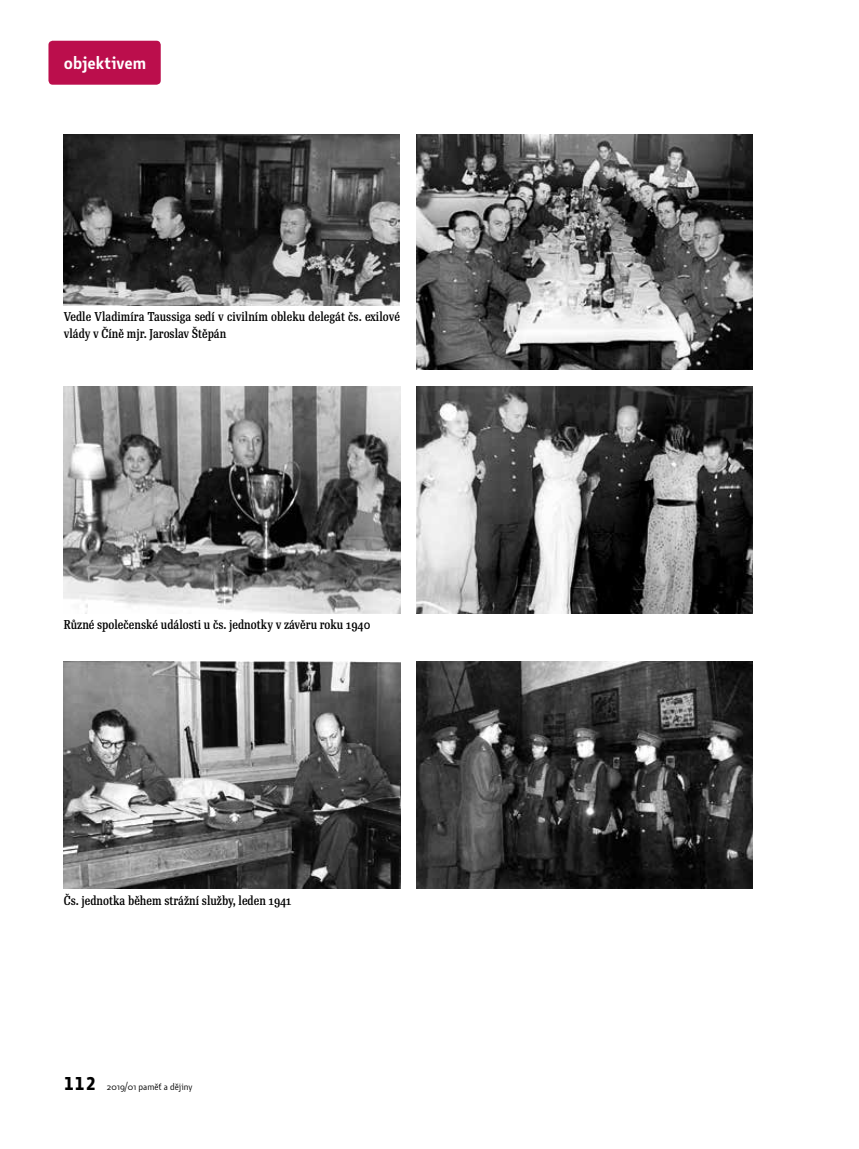
<style>
.page{position:relative;width:859px;height:1149px;background:#fff}
.page>*{position:absolute;margin:0;border:0;box-sizing:border-box;transform-origin:0 0}
.t1{font:600 18px "Botanika Std";color:#fff}
.t2{font:500 12.45px/16.2px "Re Public Std Cond";color:#000}
.t3{font:9.75px "Botanika Std";color:#000}
.s1{font-family:"Botanika Mono";font-weight:700;font-size:18px}
</style>
<div class="page">
<div style="left:48px;top:41px;width:113px;height:44px;background:#bb0e4c;border-radius:4px"></div>
<img style="left:416px;top:386px;width:337px;height:227px">
<img style="left:64px;top:386px;width:336px;height:227px">
<img style="left:416px;top:135px;width:337px;height:235px">
<img style="left:64px;top:135px;width:336px;height:170px">
<img style="left:64px;top:661px;width:336px;height:227px">
<img style="left:416px;top:661px;width:337px;height:227px">
<h1 class="t1" style="left:64px;top:51px;width:84px">objektivem</h1>
<p class="t2" style="left:64px;top:309px;width:338px">Vedle Vladimíra Taussiga sedí v civilním obleku delegát čs. exilové vlády v Číně mjr. Jaroslav Štěpán</p>
<p class="t2" style="left:64px;top:616px;width:308px">Různé společenské události u čs. jednotky v závěru roku 1940</p>
<p class="t2" style="left:64px;top:892px;width:229px">Čs. jednotka během strážní služby, leden 1941</p>
<p class="t3" style="left:64px;top:1079px;width:130px"><span class="s1">112</span> 2019/01 paměť a dějiny</p>
</div>
